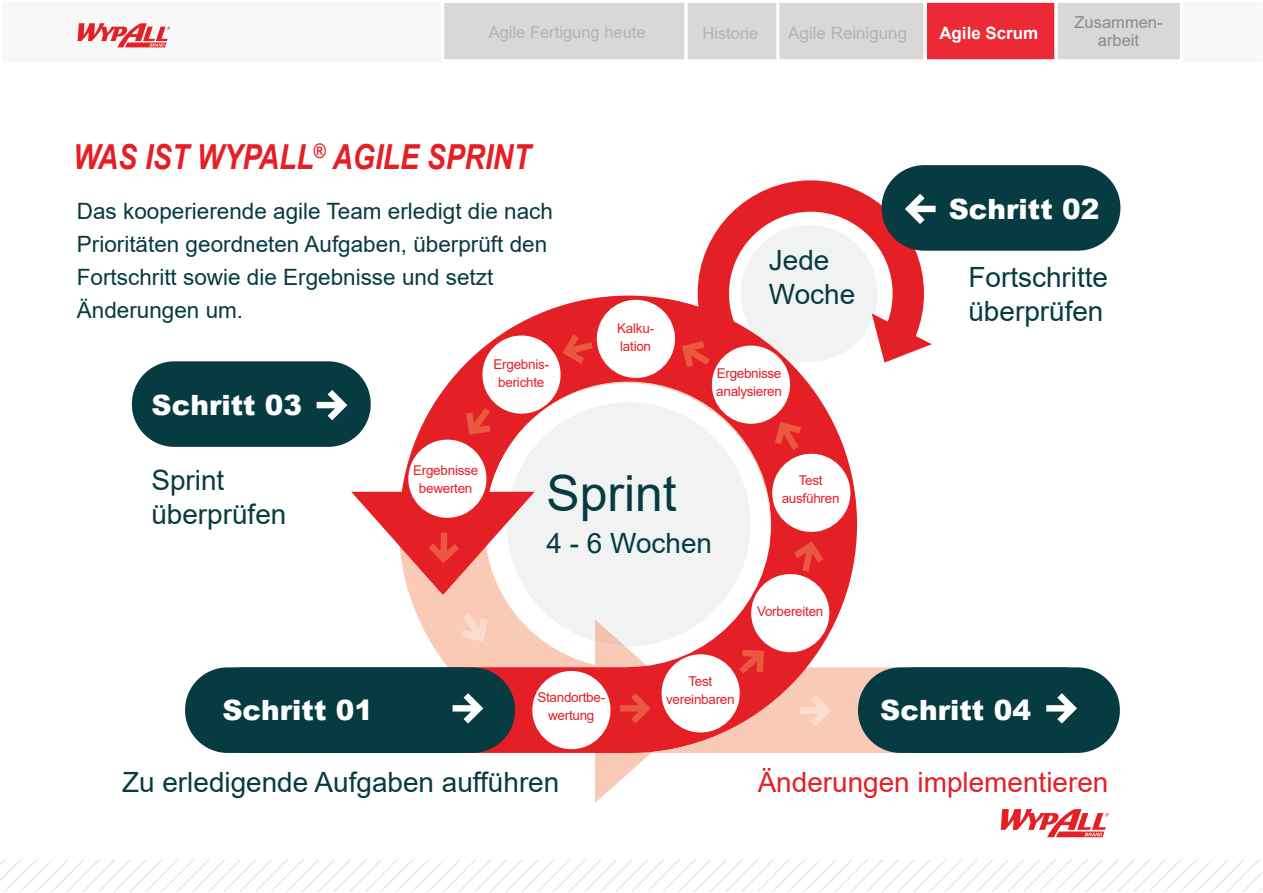
<style>
.page{position:relative;width:1263px;height:893px;background:#fff}
.page>*{position:absolute;margin:0;border:0;box-sizing:border-box;transform-origin:0 0}
.t1{font:49.8px "Arial";color:#063b41}
.t2{font:italic 700 34.5px "Arial Narrow";color:#e41f25}
.t3{font:27.9px/33.5px "Arial";color:#063b41}
.t4{font:900 27.9px "Arial";color:#fff}
.t5{font:27.9px "Arial";color:#e41f25}
.t6{font:22.5px/33px "Arial";color:#063b41}
.t7{font:16.95px "Arial";color:#b1b3b3}
.t8{font:700 16.95px "Arial";color:#fff}
.t9{font:16.5px "Arial";color:#b1b3b3}
.t10{font:16.5px/18px "Arial";color:#898a8c;text-align:center}
.t11{font:13.5px/18px "Arial";letter-spacing:-.02em;color:#e41f25;text-align:center}
</style>
<div class="page">
<svg style="left:698px;top:180px;width:234px;height:183px"></svg>
<div style="left:132px;top:361px;width:239px;height:86px;background:#063b41;border-radius:42px"></div>
<svg style="left:351px;top:296px;width:506px;height:250px"></svg>
<svg style="left:595px;top:753px;width:56px;height:50px"></svg>
<svg style="left:399px;top:297px;width:457px;height:456px"></svg>
<svg style="left:317px;top:390px;width:30px;height:30px"></svg>
<div style="left:882px;top:165px;width:238px;height:86px;background:#063b41;border-radius:42px"></div>
<svg style="left:905px;top:194px;width:30px;height:30px"></svg>
<svg style="left:185px;top:667px;width:330px;height:86px;background:#164248"></svg>
<svg style="left:775px;top:422px;width:26px;height:28px"></svg>
<svg style="left:682px;top:341px;width:28px;height:26px"></svg>
<svg style="left:562px;top:334px;width:31px;height:30px"></svg>
<svg style="left:794px;top:541px;width:29px;height:31px"></svg>
<svg style="left:466px;top:408px;width:24px;height:27px"></svg>
<svg style="left:428px;top:532px;width:31px;height:31px"></svg>
<svg style="left:462px;top:613px;width:25px;height:28px"></svg>
<svg style="left:595px;top:612px;width:525px;height:141px"></svg>
<div style="left:532px;top:671px;width:78px;height:78px;background:#fff;border-radius:50%"></div>
<div style="left:408px;top:440px;width:78px;height:78px;background:#fff;border-radius:50%"></div>
<div style="left:661px;top:654px;width:79px;height:78px;background:#fff;border-radius:50%"></div>
<div style="left:751px;top:574px;width:78px;height:78px;background:#fff;border-radius:50%"></div>
<div style="left:772px;top:454px;width:78px;height:78px;background:#fff;border-radius:50%"></div>
<div style="left:712px;top:346px;width:78px;height:78px;background:#fff;border-radius:50%"></div>
<div style="left:597px;top:300px;width:78px;height:78px;background:#fff;border-radius:50%"></div>
<div style="left:482px;top:335px;width:79px;height:79px;background:#fff;border-radius:50%"></div>
<svg style="left:1001px;top:809px;width:108px;height:28px"></svg>
<div style="left:444px;top:3px;width:480px;height:56px;background:#d9d8d7"></div>
<div style="left:924px;top:0;width:133px;height:62px;background:#eb2a36;border:3px solid #fff"></div>
<svg style="left:1055px;top:0;width:125px;height:62px;background:#dedddc"></svg>
<div style="left:489px;top:27px;width:156px;height:15px;background:#d9d8d7"></div>
<div style="left:704px;top:27px;width:54px;height:12px;background:#d9d8d7"></div>
<div style="left:788px;top:27px;width:118px;height:16px;background:#d9d8d7"></div>
<svg style="left:78px;top:23px;width:92px;height:24px"></svg>
<div style="left:1075px;top:17px;width:87px;height:12px;background:#d9d8d7"></div>
<div style="left:1098px;top:35px;width:41px;height:12px;background:#d9d8d7"></div>
<svg style="left:0;top:860px;width:1262px;height:32px"></svg>
<p class="t9" style="left:489px;top:21px;width:158px">Agile Fertigung heute</p>
<p class="t9" style="left:702px;top:22px;width:57px">Historie</p>
<p class="t7" style="left:788px;top:22px;width:120px">Agile Reinigung</p>
<p class="t8" style="left:939px;top:21px;width:101px">Agile Scrum</p>
<p class="t10" style="left:1074px;top:13px;width:90px">Zusammen&shy;arbeit</p>
<h2 class="t2" style="left:73px;top:131px;width:459px">WAS IST WYPALL<sup>®</sup> AGILE SPRINT</h2>
<p class="t6" style="left:77px;top:194px;width:478px">Das kooperierende agile Team erledigt die nach Prioritäten geordneten Aufgaben, überprüft den Fortschritt sowie die Ergebnisse und setzt Änderungen um.</p>
<p class="t4" style="left:152px;top:384px;width:152px">Schritt 03</p>
<p class="t11" style="left:493px;top:355px;width:57px">Ergebnis&shy;berichte</p>
<p class="t11" style="left:617px;top:319px;width:38px;text-align:left">Kalku&shy;lation</p>
<p class="t3" style="left:769px;top:244px;width:88px">Jede<br>Woche</p>
<p class="t11" style="left:716px;top:364px;width:67px;text-align:left">Ergebnisse analysieren</p>
<p class="t3" style="left:151px;top:463px;width:137px">Sprint überprüfen</p>
<p class="t11" style="left:413px;top:461px;width:67px">Ergebnisse bewerten</p>
<h1 class="t1" style="left:546px;top:460px;width:132px">Sprint</h1>
<p class="t3" style="left:546px;top:526px;width:167px">4 - 6 Wochen</p>
<p class="t11" style="left:688px;top:673px;width:25px">Test</p>
<p class="t11" style="left:782px;top:471px;width:59px">Test ausführen</p>
<p class="t11" style="left:757px;top:602px;width:68px">Vorbereiten</p>
<p class="t4" style="left:949px;top:188px;width:152px">Schritt 02</p>
<p class="t3" style="left:968px;top:260px;width:141px">Fortschritte überprüfen</p>
<p class="t11" style="left:537px;top:688px;width:69px">Standortbe-</p>
<p class="t11" style="left:666px;top:691px;width:70px">vereinbaren</p>
<p class="t11" style="left:548px;top:706px;width:48px">wertung</p>
<p class="t4" style="left:222px;top:690px;width:152px">Schritt 01</p>
<p class="t4" style="left:880px;top:690px;width:152px">Schritt 04</p>
<p class="t3" style="left:122px;top:765px;width:439px">Zu erledigende Aufgaben aufführen</p>
<p class="t5" style="left:758px;top:763px;width:352px">Änderungen implementieren</p>
</div>
